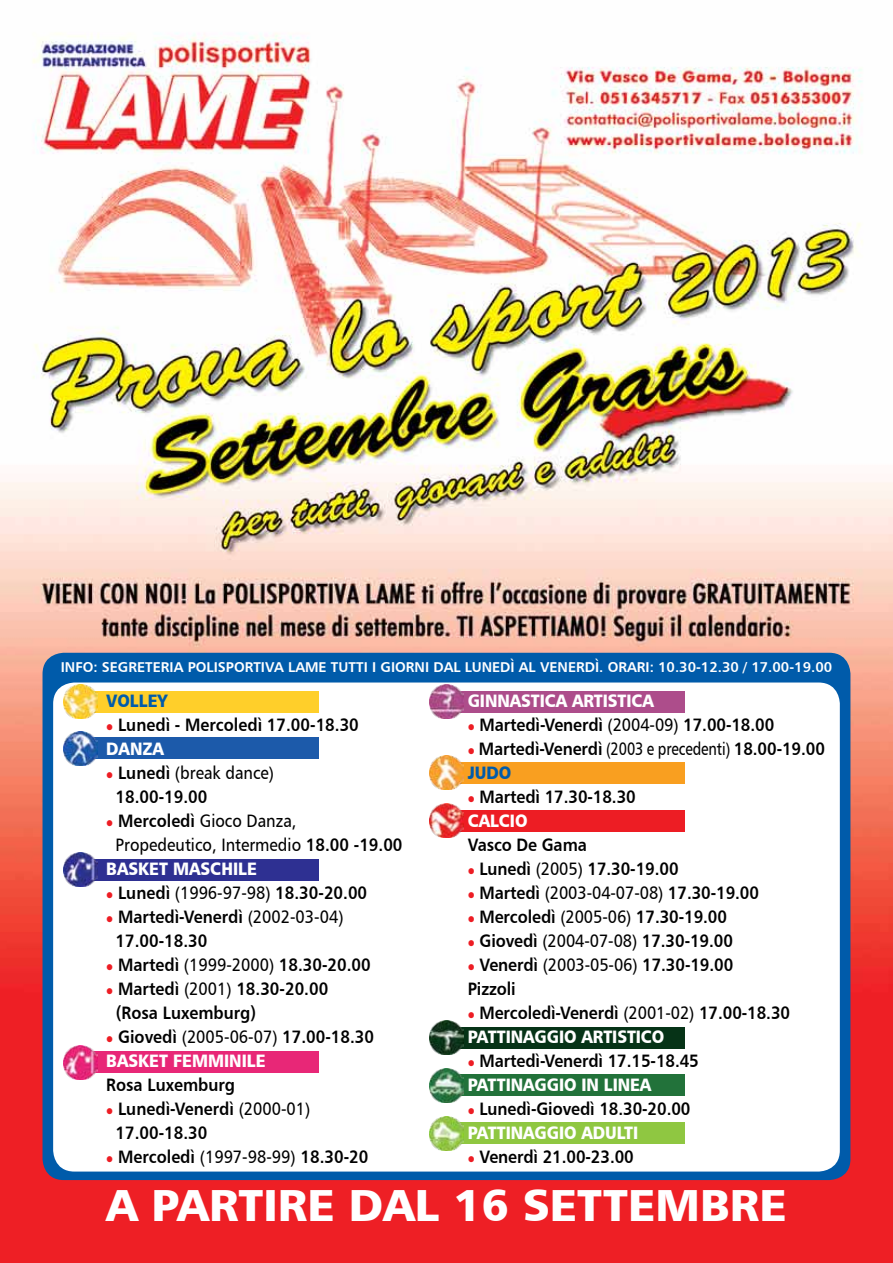
<style>
.page{position:relative;width:893px;height:1263px;background:#fff}
.page>*{position:absolute;margin:0;border:0;box-sizing:border-box;transform-origin:0 0}
.t1{font:45px "Humanist 777 BT Black B";color:#fff}
.t2{font:18px/24px "Humanist 777 BT Bold B";letter-spacing:-.005em;color:#000;scale:.9 1}
.t3{font:18px "Humanist 777 BT Black B";letter-spacing:-.005em;color:#fff;scale:.9 1}
.t4{font:18px/24px "Humanist 777 BT Roman B";color:#000;scale:.9 1}
.t5{font:18px "Humanist 777 BT Black B";color:#005baa;scale:.9 1}
.t6{font:14.25px "Humanist 777 BT Bold B";color:#fff}
.s1{color:#ed1d24}
.s2{font-family:"Humanist 777 BT Bold B"}
.s3{font-family:"Humanist 777 BT Roman B"}
</style>
<div class="page">
<img style="left:0;top:33px;width:893px;height:1230px">
<div style="left:43px;top:653px;width:807px;height:527px;background:#005baa;border-radius:21px"></div>
<div style="left:53px;top:682px;width:787px;height:489px;background:#fff;border-radius:21px"></div>
<div style="left:81px;top:691px;width:238px;height:21px;background:#ffcf2a"></div>
<img style="left:64px;top:685px;width:34px;height:34px">
<div style="left:81px;top:738px;width:238px;height:21px;background:#1c5aaa"></div>
<img style="left:64px;top:731px;width:34px;height:34px">
<div style="left:81px;top:859px;width:238px;height:21px;background:#2e3092"></div>
<img style="left:64px;top:853px;width:34px;height:34px">
<div style="left:81px;top:1051px;width:238px;height:22px;background:#e82777"></div>
<img style="left:64px;top:1045px;width:34px;height:34px">
<div style="left:446px;top:691px;width:239px;height:21px;background:#ad4d8b"></div>
<img style="left:429px;top:685px;width:34px;height:34px">
<div style="left:446px;top:762px;width:239px;height:21px;background:#f99f20"></div>
<img style="left:429px;top:755px;width:34px;height:34px">
<div style="left:446px;top:810px;width:239px;height:21px;background:#ed1d24"></div>
<img style="left:429px;top:804px;width:34px;height:34px">
<div style="left:446px;top:1027px;width:239px;height:21px;background:#063317"></div>
<img style="left:429px;top:1020px;width:34px;height:34px">
<div style="left:446px;top:1075px;width:239px;height:21px;background:#22723a"></div>
<img style="left:429px;top:1068px;width:34px;height:34px">
<div style="left:446px;top:1123px;width:239px;height:21px;background:#8fc741"></div>
<img style="left:429px;top:1116px;width:34px;height:34px">
<p class="t6" style="left:61px;top:658px;width:77px">INFO: SEGRETERIA</p>
<p class="t6" style="left:188px;top:658px;width:17px">POLIS</p>
<p class="t6" style="left:226px;top:658px;width:18px">PORTIVA</p>
<p class="t6" style="left:288px;top:658px;width:11px">LAME</p>
<p class="t6" style="left:331px;top:658px;width:69px">TUTTI I GIORNI</p>
<p class="t6" style="left:433px;top:658px;width:10px">DAL</p>
<p class="t6" style="left:465px;top:658px;width:28px">LUNED</p>
<p class="t6" style="left:511px;top:658px;width:40px">Ì AL VENERD</p>
<p class="t6" style="left:595px;top:658px;width:22px">Ì. ORARI</p>
<p class="t6" style="left:650px;top:658px;width:184px">: 10.30-12.30 / 17.00-19.00</p>
<p class="t5" style="left:106px;top:689px;width:13px">VOLLE</p>
<p class="t5" style="left:158px;top:689px;width:13px">Y</p>
<p class="t2" style="left:106px;top:713px;width:282px"><span class="s1">●</span> Lunedì - Mercoledì 17.00-18.30</p>
<p class="t3" style="left:106px;top:737px;width:14px">DANZA</p>
<p class="t4" style="left:106px;top:761px;width:188px"><span class="s1">●</span> <span class="s2">Lunedì</span> (break dance)</p>
<p class="t2" style="left:116px;top:785px;width:104px">18.00-19.00</p>
<p class="t4" style="left:116px;top:809px;width:320px;text-indent:-9px"><span class="s1">●</span> <span class="s2">Mercoledì</span> Gioco Danza,<br>Propedeutico, Intermedio <span class="s2">18.00 -19.00</span></p>
<p class="t3" style="left:106px;top:857px;width:157px">BASKET MASCHILE</p>
<p class="t2" style="left:106px;top:881px;width:291px"><span class="s1">●</span> Lunedì <span class="s3">(1996-97-98)</span> 18.30-20.00</p>
<p class="t2" style="left:116px;top:905px;width:255px;text-indent:-9px"><span class="s1">●</span> Martedì-Venerdì <span class="s3">(2002-03-04)<br></span>17.00-18.30</p>
<p class="t2" style="left:106px;top:953px;width:295px"><span class="s1">●</span> Martedì <span class="s3">(1999-2000)</span> 18.30-20.00</p>
<p class="t2" style="left:116px;top:977px;width:237px;text-indent:-10px"><span class="s1">●</span> Martedì <span class="s3">(2001)</span> 18.30-20.00 (Rosa Luxemburg)</p>
<p class="t2" style="left:106px;top:1025px;width:299px"><span class="s1">●</span> Giovedì <span class="s3">(2005-06-07)</span> 17.00-18.30</p>
<p class="t3" style="left:106px;top:1049px;width:101px">BASKET FEMM</p>
<p class="t3" style="left:224px;top:1049px;width:36px">INILE</p>
<p class="t2" style="left:68px;top:1073px;width:28px">R</p>
<p class="t2" style="left:116px;top:1073px;width:134px">osa Luxemburg</p>
<p class="t2" style="left:116px;top:1097px;width:218px;text-indent:-9px"><span class="s1">●</span> Lunedì-Venerdì <span class="s3">(2000-01)<br></span>17.00-18.30</p>
<p class="t2" style="left:106px;top:1145px;width:293px"><span class="s1">●</span> Mercoledì <span class="s3">(1997-98-99)</span> 18.30-20</p>
<p class="t3" style="left:468px;top:689px;width:34px">GINNA</p>
<p class="t3" style="left:521px;top:689px;width:136px">STICA ARTISTICA</p>
<p class="t2" style="left:468px;top:713px;width:342px"><span class="s1">●</span> Martedì-Venerdì <span class="s3">(2004-09)</span> 17.00-18.00</p>
<p class="t2" style="left:468px;top:737px;width:398px"><span class="s1">●</span> Martedì-Venerdì <span class="s3">(2003 e precedenti)</span> 18.00-19.00</p>
<p class="t5" style="left:468px;top:761px;width:35px">JUDO</p>
<p class="t2" style="left:468px;top:785px;width:188px"><span class="s1">●</span> Martedì 17.30-18.30</p>
<p class="t3" style="left:468px;top:809px;width:13px">CALC</p>
<p class="t3" style="left:510px;top:809px;width:20px">IO</p>
<p class="t2" style="left:459px;top:833px;width:143px">Vasco De Gama</p>
<p class="t2" style="left:468px;top:857px;width:236px"><span class="s1">●</span> Lunedì <span class="s3">(2005)</span> 17.30-19.00</p>
<p class="t2" style="left:468px;top:881px;width:325px"><span class="s1">●</span> Martedì <span class="s3">(2003-04-07-08)</span> 17.30-19.00</p>
<p class="t2" style="left:468px;top:905px;width:290px"><span class="s1">●</span> Mercoledì <span class="s3">(2005-06)</span> 17.30-19.00</p>
<p class="t2" style="left:468px;top:929px;width:296px"><span class="s1">●</span> Giovedì <span class="s3">(2004-07-08)</span> 17.30-19.00</p>
<p class="t2" style="left:468px;top:953px;width:297px"><span class="s1">●</span> Venerdì <span class="s3">(2003-05-06)</span> 17.30-19.00<br>Pizzoli</p>
<p class="t2" style="left:468px;top:1001px;width:360px"><span class="s1">●</span> Mercoledì-Venerdì <span class="s3">(2001-02)</span> 17.00-18.30</p>
<p class="t3" style="left:468px;top:1025px;width:62px">PATTINAGG</p>
<p class="t3" style="left:559px;top:1025px;width:105px">IO ARTISTICO</p>
<p class="t2" style="left:468px;top:1049px;width:258px"><span class="s1">●</span> Martedì-Venerdì 17.15-18.45</p>
<p class="t3" style="left:468px;top:1073px;width:62px">PATTINAGG</p>
<p class="t3" style="left:559px;top:1073px;width:79px">IO IN LINEA</p>
<p class="t2" style="left:468px;top:1097px;width:249px"><span class="s1">●</span> Lunedì-Giovedì 18.30-20.00</p>
<p class="t3" style="left:468px;top:1121px;width:62px">PATTINAGG</p>
<p class="t3" style="left:559px;top:1121px;width:90px">IOADULTI</p>
<p class="t2" style="left:468px;top:1145px;width:186px"><span class="s1">●</span> Venerdì 21.00-23.00</p>
<h1 class="t1" style="left:106px;top:1176px;width:682px">A PARTIRE DAL 16 SETTEMBRE</h1>
</div>
